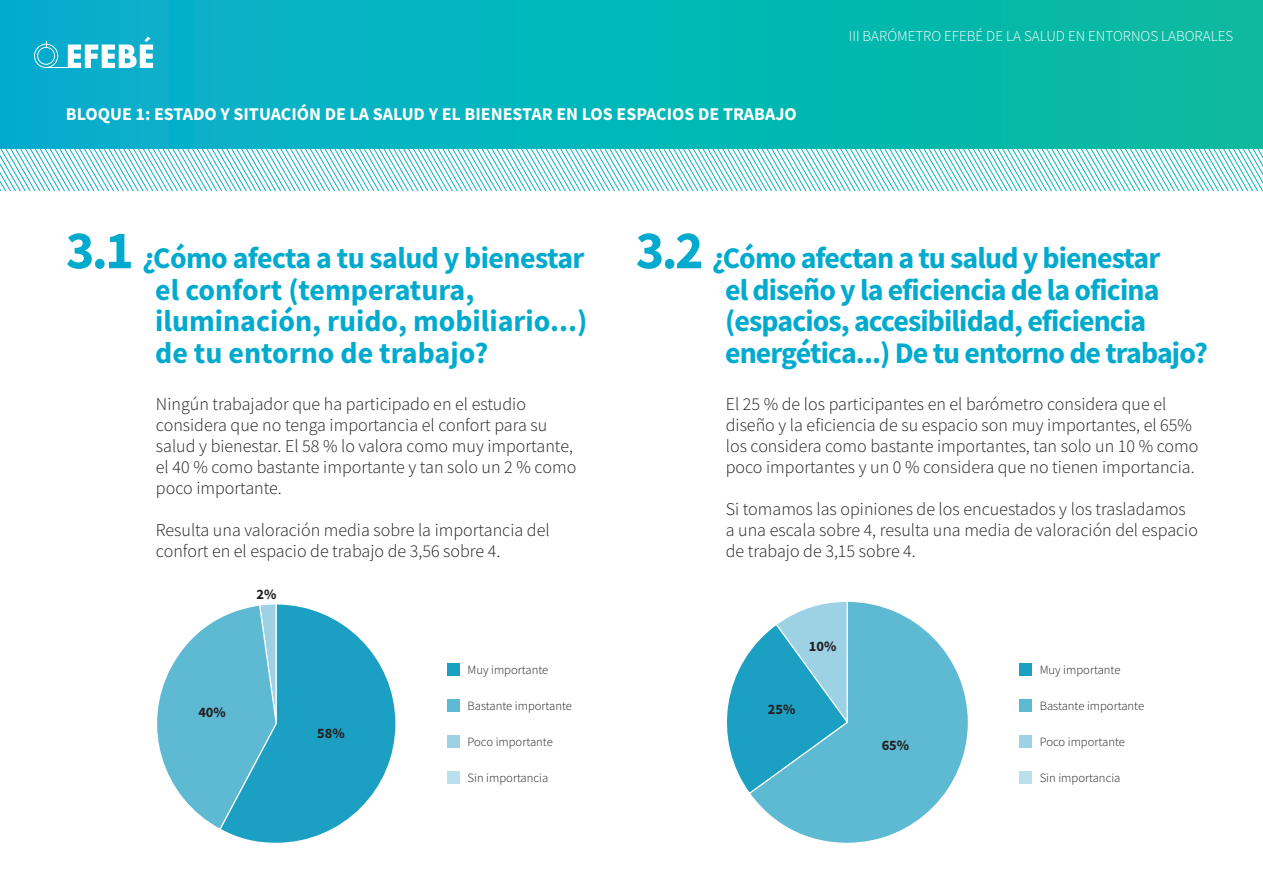
<style>
.page{position:relative;width:1263px;height:893px;background:#fff}
.page>*{position:absolute;margin:0;border:0;box-sizing:border-box;transform-origin:0 0}
.t1{font:700 30px/31.5px "Source Sans Pro";letter-spacing:-.03em;color:#02aace}
.t2{font:300 18px/21px "Source Sans Pro";color:#231f20}
.t3{font:700 18px "Source Sans Pro";color:#fff}
.t4{font:300 15px "Source Sans Pro";color:#fff}
.t5{font:700 14.4px "Source Sans Pro";color:#231f20}
.t6{font:300 12.6px "Source Sans Pro";color:#231f20}
.s1{font-size:54px}
</style>
<div class="page">
<svg style="left:0;top:149px;width:1263px;height:42px"></svg>
<div style="left:0;top:0;width:1263px;height:149px;background:linear-gradient(to right,#05afd0,#06bc9e)"></div>
<svg style="left:34px;top:37px;width:119px;height:31px"></svg>
<div style="left:1019px;top:664px;width:13px;height:12px;background:#1ba0c4"></div>
<div style="left:1019px;top:735px;width:13px;height:13px;background:#9cd2e4"></div>
<div style="left:1019px;top:699px;width:13px;height:13px;background:#5eb9d3"></div>
<div style="left:1019px;top:771px;width:13px;height:13px;background:#bbe0ed"></div>
<svg style="left:727px;top:654px;width:21px;height:136px"></svg>
<svg style="left:748px;top:602px;width:220px;height:241px"></svg>
<svg style="left:157px;top:604px;width:239px;height:239px"></svg>
<div style="left:447px;top:664px;width:13px;height:12px;background:#1ba0c4"></div>
<div style="left:447px;top:735px;width:13px;height:13px;background:#9cd2e4"></div>
<div style="left:447px;top:699px;width:13px;height:13px;background:#5eb9d3"></div>
<div style="left:447px;top:771px;width:13px;height:13px;background:#bbe0ed"></div>
<p class="t3" style="left:66px;top:102px;width:23px">Bloque</p>
<p class="t3" style="left:136px;top:102px;width:40px">1: Estado</p>
<p class="t3" style="left:220px;top:102px;width:34px">y Situación</p>
<p class="t3" style="left:325px;top:102px;width:60px">delasalud</p>
<p class="t3" style="left:429px;top:102px;width:47px">y el bienestar</p>
<p class="t3" style="left:556px;top:102px;width:37px">en los</p>
<p class="t3" style="left:616px;top:102px;width:41px">es pacios</p>
<p class="t3" style="left:698px;top:102px;width:37px">de traba</p>
<p class="t3" style="left:775px;top:102px;width:21px">jo</p>
<p class="t4" style="left:849px;top:27px;width:386px">III BARÓMETRO EFEBÉ DE LA SALUD EN ENTORNOS LABORALES</p>
<h1 class="t1" style="left:155px;top:242px;width:1007px;text-indent:-89px"><span class="s1">3.1</span> ¿Cómo afecta a tu salud y bienestar <span class="s1">3.2</span> ¿Cómo afectan a tu salud y bienestar el confort (temperatura,<br>iluminación, ruido, mobiliario...)<br>de tu entorno de trabajo?</h1>
<h1 class="t1" style="left:725px;top:274px;width:485px">el diseño y la eficiencia de la oficina (espacios, accesibilidad, eficiencia energética...) De tu entorno de trabajo?</h1>
<p class="t2" style="left:156px;top:394px;width:422px">Ningún trabajador que ha participado en el estudio considera que no tenga importancia el confort para su salud y bienestar. El 58 % lo valora como muy importante, el 40 % como bastante importante y tan solo un 2 % como poco importante.</p>
<p class="t2" style="left:156px;top:520px;width:395px">Resulta una valoración media sobre la importancia del confort en el espacio de trabajo de 3,56 sobre 4.</p>
<p class="t2" style="left:726px;top:394px;width:474px">El 25 % de los participantes en el barómetro considera que el diseño y la eficiencia de su espacio son muy importantes, el 65% los considera como bastante importantes, tan solo un 10 % como poco importantes y un 0 % considera que no tienen importancia.</p>
<p class="t2" style="left:726px;top:499px;width:474px">Si tomamos las opiniones de los encuestados y los trasladamos a una escala sobre 4, resulta una media de valoración del espacio de trabajo de 3,15 sobre 4.</p>
<p class="t5" style="left:256px;top:584px;width:21px">2%</p>
<p class="t5" style="left:809px;top:636px;width:29px">10%</p>
<p class="t6" style="left:468px;top:662px;width:82px">Muy importante</p>
<p class="t6" style="left:1040px;top:662px;width:82px">Muy importante</p>
<p class="t5" style="left:198px;top:702px;width:29px">40%</p>
<p class="t6" style="left:468px;top:698px;width:106px">Bastante importante</p>
<p class="t5" style="left:768px;top:700px;width:29px">25%</p>
<p class="t6" style="left:1040px;top:698px;width:106px">Bastante importante</p>
<p class="t5" style="left:317px;top:723px;width:29px">58%</p>
<p class="t6" style="left:468px;top:734px;width:87px">Poco importante</p>
<p class="t5" style="left:882px;top:735px;width:29px">65%</p>
<p class="t6" style="left:1040px;top:734px;width:87px">Poco importante</p>
<p class="t6" style="left:468px;top:770px;width:82px">Sin importancia</p>
<p class="t6" style="left:1040px;top:770px;width:82px">Sin importancia</p>
</div>
